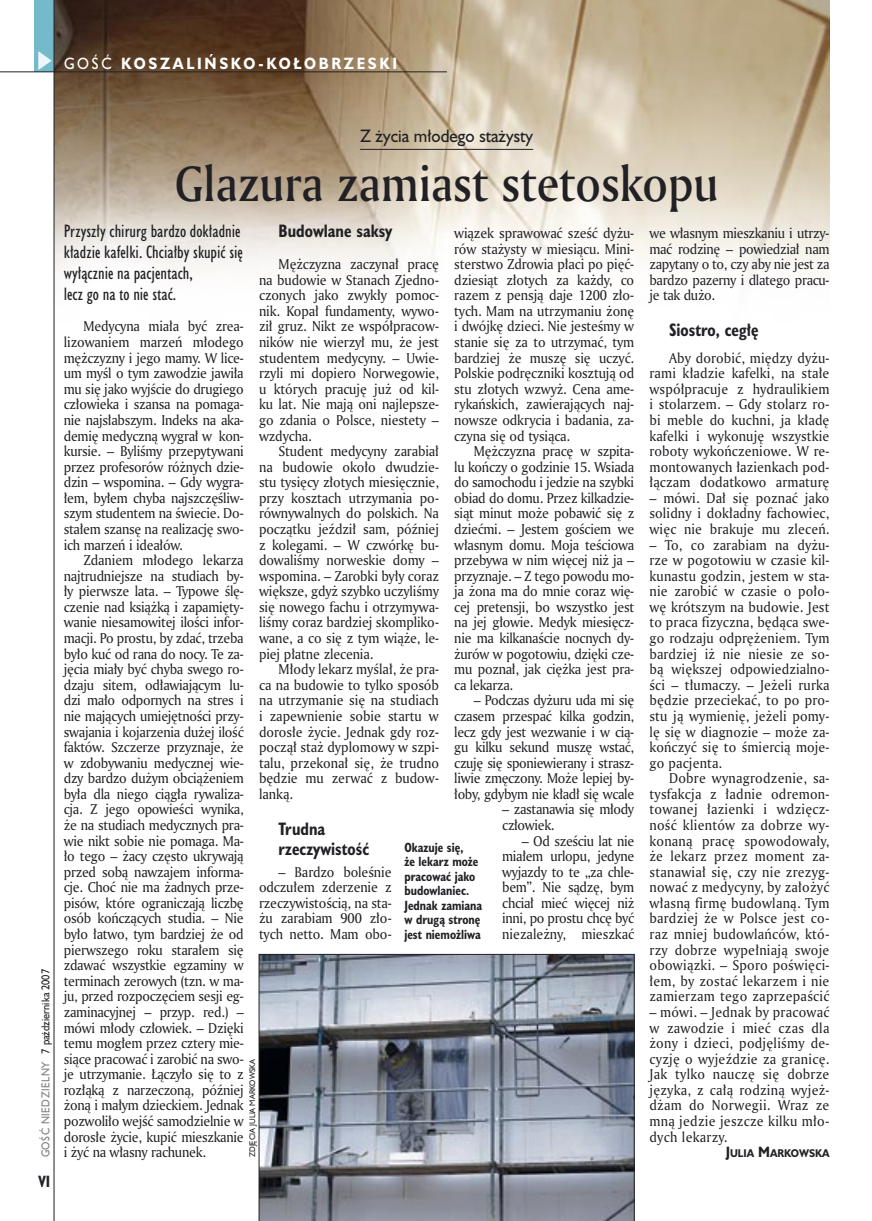
<style>
.page{position:relative;width:872px;height:1221px;background:#fff}
.page>*{position:absolute;margin:0;border:0;box-sizing:border-box;transform-origin:0 0}
._05a_tytyl_AmMd_32_pt{font:48px "Amerigo Md PL";color:#212125;scale:.9 1}
._06-4_lead_lokal_HuCn_11_pt{font:16.5px/21px "Humanst 521 Cn PL";color:#212125}
._04_srodtytul_HuCB_11_pt{font:700 16.5px/19.8px "Humanst 521 Cn PL";color:#212125;scale:.94 1}
._04-3_nadtytul_lokal{font:16.5px "Humanst 521 PL";color:#212125;scale:.94 1}
._15a_temat_lewo{font:700 15px "Humanst 521 PL";letter-spacing:.2em;color:#fff;scale:.9 1}
.t1{font:700 15px "Humanst 521 Cn PL";color:#212125;scale:.94 1}
._01_body_tekst{font:13.8px/15.6px "Amerigo PL";letter-spacing:-.01em;color:#212125;text-align:justify;scale:.94 1}
._09_podpis_zdjecia_HuCnB{font:700 12.3px/14.4px "Humanst 521 Cn PL";color:#212125;scale:.94 1}
.t2{font:10.5px "Humanst 521 PL";color:#212125;scale:.9 1}
._12a_autor_na_koncu_HuBd{font:700 10.35px "Humanst 521 PL";color:#212125;scale:.9 1}
._09a_autor_zdjecia_Hu_5_pt{font:7.5px "Humanst 521 PL";color:#212125;scale:.94 1}
.s1{font-weight:400}
.s2{color:#7f7f83}
.s3{font-size:13.8px}
</style>
<div class="page">
<img style="left:55px;top:0;width:774px;height:278px">
<hr style="left:360px;top:149px;width:173px;height:1px;background:#212125">
<div style="left:35px;top:0;width:19px;height:72px;background:#75baca"></div>
<svg style="left:38px;top:51px;width:14px;height:19px"></svg>
<hr style="left:54px;top:0;width:1px;height:1220px;background:#212125">
<hr style="left:0;top:72px;width:447px;height:1px;background:#212125">
<svg style="left:259px;top:954px;width:375px;height:266px;background:#878d98"></svg>
<p class="_15a_temat_lewo" style="left:64px;top:53px;width:372px"><span class="s1">GOŚĆ</span> KOSZALIŃSKO-KOŁOBRZESKI</p>
<p class="t2" style="left:38px;top:1157px;width:211px;rotate:-90deg"><span class="s2">GOŚĆ NIEDZIELNY</span> 7 października 2007</p>
<p class="t1" style="left:38px;top:1170px;width:14px">VI</p>
<p class="_04-3_nadtytul_lokal" style="left:360px;top:125px;width:186px">Z życia młodego stażysty</p>
<p class="_05a_tytyl_AmMd_32_pt" style="left:175px;top:152px;width:605px">Glazura zamiast stetoskopu</p>
<p class="_06-4_lead_lokal_HuCn_11_pt" style="left:64px;top:220px;width:181px">Przyszły chirurg bardzo dokładnie kładzie kafelki. Chciałby skupić się wyłącznie na pacjentach,<br>lecz go na to nie stać.</p>
<p class="_01_body_tekst" style="left:64px;top:318px;width:193px;text-indent:20px">Medycyna miała być zrea&shy;lizowaniem marzeń młodego mężczyzny i jego mamy. W lice&shy;um myśl o tym zawodzie jawiła mu się jako wyjście do drugiego człowieka i szansa na pomaga&shy;nie najsłabszym. Indeks na aka&shy;demię medyczną wygrał w kon&shy;kursie. – Byliśmy przepytywani przez profesorów różnych dzie&shy;dzin – wspomina. – Gdy wygra&shy;łem, byłem chyba najszczęśliw&shy;szym studentem na świecie. Do&shy;stałem szansę na realizację swo&shy;ich marzeń i ideałów.</p>
<p class="_01_body_tekst" style="left:64px;top:552px;width:193px;text-indent:20px">Zdaniem młodego lekarza najtrudniejsze na studiach by&shy;ły pierwsze lata. – Typowe ślę&shy;czenie nad książką i zapamięty&shy;wanie niesamowitej ilości infor&shy;macji. Po prostu, by zdać, trzeba było kuć od rana do nocy. Te za&shy;jęcia miały być chyba swego ro&shy;dzaju sitem, odławiającym lu&shy;dzi mało odpornych na stres i nie mających umiejętności przy&shy;swajania i kojarzenia dużej ilość faktów. Szczerze przyznaje, że w zdobywaniu medycznej wie&shy;dzy bardzo dużym obciążeniem była dla niego ciągła rywaliza&shy;cja. Z jego opowieści wynika, że na studiach medycznych pra&shy;wie nikt sobie nie pomaga. Ma&shy;ło tego – żacy często ukrywają przed sobą nawzajem informa&shy;cje. Choć nie ma żadnych prze&shy;pisów, które ograniczają liczbę osób kończących studia. – Nie było łatwo, tym bardziej że od pierwszego roku starałem się zdawać wszystkie egzaminy w terminach zerowych (tzn. w ma&shy;ju, przed rozpoczęciem sesji eg&shy;zaminacyjnej – przyp. red.) – mówi młody człowiek. – Dzięki temu mogłem przez cztery mie&shy;siące pracować i zarobić na swo&shy;je utrzymanie. Łączyło się to z rozłąką z narzeczoną, później żoną i małym dzieckiem. Jednak pozwoliło wejść samodzielnie w dorosłe życie, kupić mieszkanie i żyć na własny rachunek.</p>
<p class="_04_srodtytul_HuCB_11_pt" style="left:279px;top:220px;width:123px">Budowlane saksy</p>
<p class="_01_body_tekst" style="left:259px;top:256px;width:193px;text-indent:20px">Mężczyzna zaczynał pracę na budowie w Stanach Zjedno&shy;czonych jako zwykły pomoc&shy;nik. Kopał fundamenty, wywo&shy;ził gruz. Nikt ze współpracow&shy;ników nie wierzył mu, że jest studentem medycyny. – Uwie&shy;rzyli mi dopiero Norwegowie, u których pracuję już od kil&shy;ku lat. Nie mają oni najlepsze&shy;go zdania o Polsce, niestety – wzdycha.</p>
<p class="_01_body_tekst" style="left:259px;top:443px;width:193px;text-indent:20px">Student medycyny zarabiał na budowie około dwudzie&shy;stu tysięcy złotych miesięcznie, przy kosztach utrzymania po&shy;równywalnych do polskich. Na początku jeździł sam, później z kolegami. – W czwórkę bu&shy;dowaliśmy norweskie domy – wspomina. – Zarobki były coraz większe, gdyż szybko uczyliśmy się nowego fachu i otrzymywa&shy;liśmy coraz bardziej skompliko&shy;wane, a co się z tym wiąże, le&shy;piej płatne zlecenia.</p>
<p class="_01_body_tekst" style="left:259px;top:661px;width:193px;text-indent:20px">Młody lekarz myślał, że pra&shy;ca na budowie to tylko sposób na utrzymanie się na studiach i zapewnienie sobie startu w dorosłe życie. Jednak gdy roz&shy;począł staż dyplomowy w szpi&shy;talu, przekonał się, że trudno będzie mu zerwać z budow&shy;lanką.</p>
<p class="_04_srodtytul_HuCB_11_pt" style="left:279px;top:818px;width:98px">Trudna rzeczywistość</p>
<p class="_01_body_tekst" style="left:259px;top:863px;width:143px;text-indent:20px">– Bardzo boleśnie odczułem zderzenie z rzeczywistością, na sta&shy;żu zarabiam 900 zło&shy;tych netto. Mam obo-</p>
<p class="_01_body_tekst" style="left:454px;top:225px;width:193px">wiązek sprawować sześć dyżu&shy;rów stażysty w miesiącu. Mini&shy;sterstwo Zdrowia płaci po pięć&shy;dziesiąt złotych za każdy, co razem z pensją daje 1200 zło&shy;tych. Mam na utrzymaniu żonę i dwójkę dzieci. Nie jesteśmy w stanie się za to utrzymać, tym bardziej że muszę się uczyć.<br>Polskie podręczniki kosztują od stu złotych wzwyż. Cena ame&shy;rykańskich, zawierających naj&shy;nowsze odkrycia i badania, za&shy;czyna się od tysiąca.</p>
<p class="_01_body_tekst" style="left:454px;top:443px;width:193px;text-indent:20px">Mężczyzna pracę w szpita&shy;lu kończy o godzinie 15. Wsiada do samochodu i jedzie na szybki obiad do domu. Przez kilkadzie&shy;siąt minut może pobawić się z dziećmi. – Jestem gościem we własnym domu. Moja teściowa przebywa w nim więcej niż ja – przyznaje. – Z tego powodu mo&shy;ja żona ma do mnie coraz wię&shy;cej pretensji, bo wszystko jest na jej głowie. Medyk miesięcz&shy;nie ma kilkanaście nocnych dy&shy;żurów w pogotowiu, dzięki cze&shy;mu poznał, jak ciężka jest pra&shy;ca lekarza.</p>
<p class="_01_body_tekst" style="left:454px;top:692px;width:193px;text-indent:20px">– Podczas dyżuru uda mi się czasem przespać kilka godzin, lecz gdy jest wezwanie i w cią&shy;gu kilku sekund muszę wstać, czuję się sponiewierany i strasz&shy;liwie zmęczony. Może lepiej by&shy;łoby, gdybym nie kładł się wcale</p>
<p class="_01_body_tekst" style="left:502px;top:801px;width:142px">– zastanawia się młody człowiek.</p>
<p class="_01_body_tekst" style="left:502px;top:832px;width:142px;text-indent:20px">– Od sześciu lat nie miałem urlopu, jedyne wyjazdy to te „za chle&shy;bem”. Nie sądzę, bym chciał mieć więcej niż inni, po prostu chcę być niezależny, mieszkać</p>
<p class="_09_podpis_zdjecia_HuCnB" style="left:404px;top:839px;width:84px">Okazuje się,<br>że lekarz może pracować jako budowlaniec.<br>Jednak zamiana w drugą stronę jest niemożliwa</p>
<p class="_09a_autor_zdjecia_Hu_5_pt" style="left:247px;top:1156px;width:106px;rotate:-90deg">ZDJĘCIA JULIA MARKOWSKA</p>
<p class="_01_body_tekst" style="left:649px;top:225px;width:193px">we własnym mieszkaniu i utrzy&shy;mać rodzinę – powiedział nam zapytany o to, czy aby nie jest za bardzo pazerny i dlatego pracu&shy;je tak dużo.</p>
<p class="_04_srodtytul_HuCB_11_pt" style="left:669px;top:320px;width:97px">Siostro, cegłę</p>
<p class="_01_body_tekst" style="left:649px;top:349px;width:193px;text-indent:20px">Aby dorobić, między dyżu&shy;rami kładzie kafelki, na stałe współpracuje z hydraulikiem i stolarzem. – Gdy stolarz ro&shy;bi meble do kuchni, ja kładę kafelki i wykonuję wszystkie roboty wykończeniowe. W re&shy;montowanych łazienkach pod&shy;łączam dodatkowo armaturę</p>
<p class="_01_body_tekst" style="left:649px;top:489px;width:193px">– mówi. Dał się poznać jako solidny i dokładny fachowiec, więc nie brakuje mu zleceń.</p>
<p class="_01_body_tekst" style="left:649px;top:536px;width:193px">– To, co zarabiam na dyżu&shy;rze w pogotowiu w czasie kil&shy;kunastu godzin, jestem w sta&shy;nie zarobić w czasie o poło&shy;wę krótszym na budowie. Jest to praca fizyczna, będąca swe&shy;go rodzaju odprężeniem. Tym bardziej iż nie niesie ze so&shy;bą większej odpowiedzialno&shy;ści – tłumaczy. – Jeżeli rurka będzie przeciekać, to po pro&shy;stu ją wymienię, jeżeli pomy&shy;lę się w diagnozie – może za&shy;kończyć się to śmiercią moje&shy;go pacjenta.</p>
<p class="_01_body_tekst" style="left:649px;top:770px;width:193px;text-indent:20px">Dobre wynagrodzenie, sa&shy;tysfakcja z ładnie odremon&shy;towanej łazienki i wdzięcz&shy;ność klientów za dobrze wy&shy;konaną pracę spowodowały, że lekarz przez moment za&shy;stanawiał się, czy nie zrezyg&shy;nować z medycyny, by założyć własną firmę budowlaną. Tym bardziej że w Polsce jest co&shy;raz mniej budowlańców, któ&shy;rzy dobrze wypełniają swoje obowiązki. – Sporo poświęci&shy;łem, by zostać lekarzem i nie zamierzam tego zaprzepaścić</p>
<p class="_01_body_tekst" style="left:649px;top:1003px;width:193px">– mówi. – Jednak by pracować w zawodzie i mieć czas dla żony i dzieci, podjęliśmy de&shy;cyzję o wyjeździe za granicę.<br>Jak tylko nauczę się dobrze języka, z całą rodziną wyjeż&shy;dżam do Norwegii. Wraz ze mną jedzie jeszcze kilku mło&shy;dych lekarzy.</p>
<p class="_12a_autor_na_koncu_HuBd" style="left:725px;top:1146px;width:117px"><span class="s3">J</span>ULIA <span class="s3">M</span>ARKOWSKA</p>
</div>
